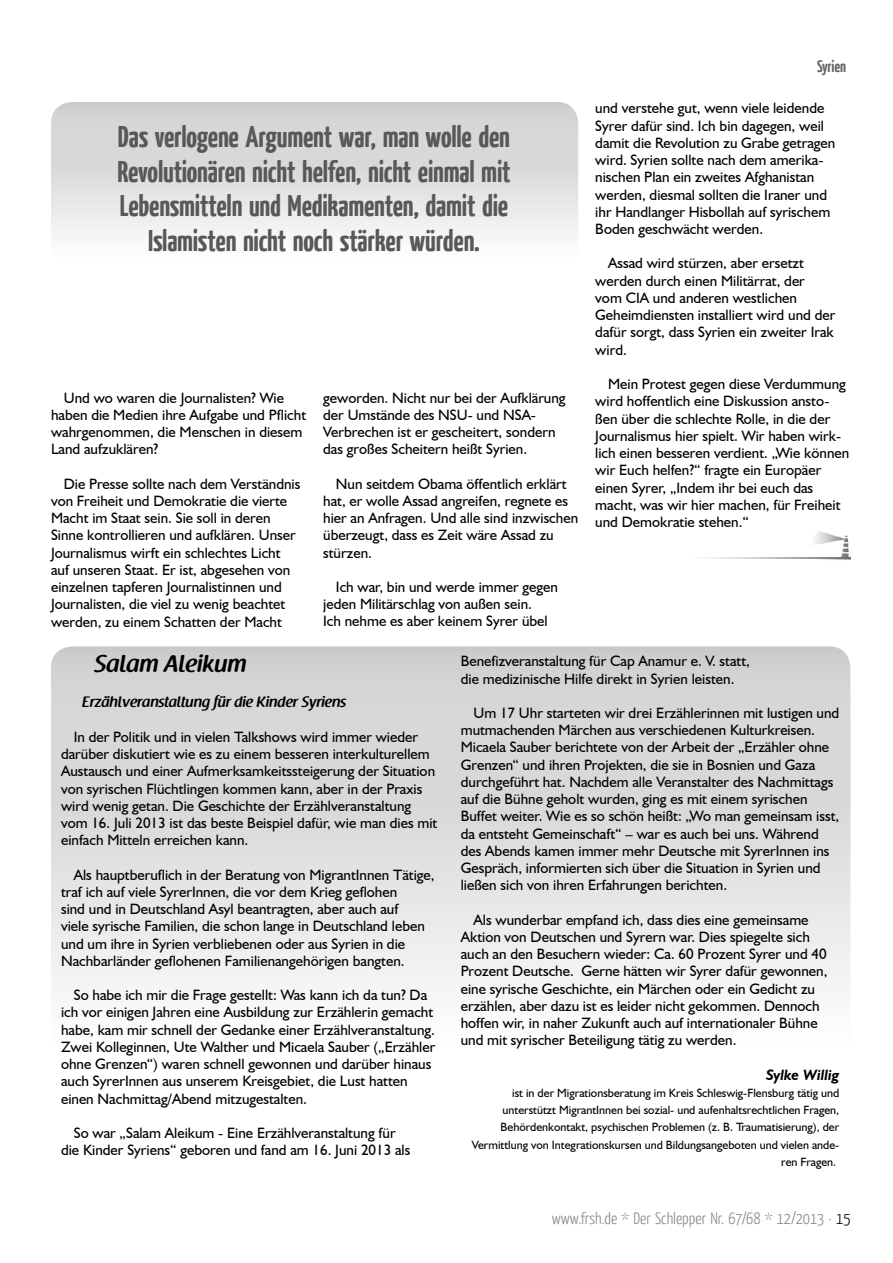
<style>
.page{position:relative;width:893px;height:1263px;background:#fff}
.page>*{position:absolute;margin:0;border:0;box-sizing:border-box;transform-origin:0 0}
.t1{font:700 30px/34.5px "Yanone Kaffeesatz";letter-spacing:-.01em;color:#58585a;text-align:center}
.t2{font:600 24px "Raspoutine";color:#000}
.t3{font:300 16.5px "Yanone Kaffeesatz";color:#87888a}
.t4{font:700 16.5px "Yanone Kaffeesatz";color:#000}
.t5{font:15px/17.2px "Humanist 521 BT";color:#000}
.t6{font:600 15px "Raspoutine";color:#000}
.t7{font:italic 700 15px "Humanist 521 BT";color:#000}
.t8{font:12px/17.2px "Humanist 521 BT";color:#000;text-align:right}
.s1{color:#000}
</style>
<div class="page">
<img style="left:811px;top:531px;width:39px;height:29px">
<img style="left:709px;top:558px;width:141px;height:1px">
<svg style="left:51px;top:102px;width:527px;height:132px;background:#dddedf"></svg>
<svg style="left:51px;top:646px;width:799px;height:339px;background:#dddedf"></svg>
<h1 class="t1" style="left:117px;top:118px;width:395px">Das verlogene Argument war, man wolle den Revolutionären nicht helfen, nicht einmal mit Lebensmitteln und Medikamenten, damit die Islamisten nicht noch stärker würden.</h1>
<p class="t5" style="left:51px;top:389px;width:257px;text-indent:13px">Und wo waren die Journalisten? Wie haben die Medien ihre Aufgabe und Pflicht wahrgenommen, die Menschen in diesem Land aufzuklären?</p>
<p class="t5" style="left:51px;top:475px;width:251px;text-indent:13px">Die Presse sollte nach dem Verständnis von Freiheit und Demokratie die vierte Macht im Staat sein. Sie soll in deren Sinne kontrollieren und aufklären. Unser Journalismus wirft ein schlechtes Licht auf unseren Staat. Er ist, abgesehen von einzelnen tapferen Journalistinnen und Journalisten, die viel zu wenig beachtet werden, zu einem Schatten der Macht</p>
<p class="t5" style="left:323px;top:389px;width:244px">geworden. Nicht nur bei der Aufklärung der Umstände des NSU- und NSA-Verbrechen ist er gescheitert, sondern das großes Scheitern heißt Syrien.</p>
<p class="t5" style="left:323px;top:475px;width:257px;text-indent:13px">Nun seitdem Obama öffentlich erklärt hat, er wolle Assad angreifen, regnete es hier an Anfragen. Und alle sind inzwischen überzeugt, dass es Zeit wäre Assad zu stürzen.</p>
<p class="t5" style="left:323px;top:578px;width:236px;text-indent:13px">Ich war, bin und werde immer gegen jeden Militärschlag von außen sein.<br>Ich nehme es aber keinem Syrer übel</p>
<p class="t4" style="left:817px;top:55px;width:31px">Syrien</p>
<p class="t5" style="left:595px;top:99px;width:242px">und verstehe gut, wenn viele leidende Syrer dafür sind. Ich bin dagegen, weil damit die Revolution zu Grabe getragen wird. Syrien sollte nach dem amerika&shy;nischen Plan ein zweites Afghanistan werden, diesmal sollten die Iraner und ihr Handlanger Hisbollah auf syrischem Boden geschwächt werden.</p>
<p class="t5" style="left:595px;top:254px;width:242px;text-indent:13px">Assad wird stürzen, aber ersetzt werden durch einen Militärrat, der<br>vom CIA und anderen westlichen<br>Geheimdiensten installiert wird und der dafür sorgt, dass Syrien ein zweiter Irak wird.</p>
<p class="t5" style="left:595px;top:375px;width:255px;text-indent:13px">Mein Protest gegen diese Verdummung wird hoffentlich eine Diskussion ansto&shy;ßen über die schlechte Rolle, in die der Journalismus hier spielt. Wir haben wirk&shy;lich einen besseren verdient. „Wie können wir Euch helfen?“ fragte ein Europäer einen Syrer, „Indem ihr bei euch das macht, was wir hier machen, für Freiheit und Demokratie stehen.“</p>
<h2 class="t2" style="left:94px;top:651px;width:154px">Salam Aleikum</h2>
<p class="t6" style="left:82px;top:694px;width:265px">Erzählveranstaltung für die Kinder Syriens</p>
<p class="t5" style="left:61px;top:728px;width:378px;text-indent:13px">In der Politik und in vielen Talkshows wird immer wieder darüber diskutiert wie es zu einem besseren interkulturellem Austausch und einer Aufmerksamkeitssteigerung der Situation von syrischen Flüchtlingen kommen kann, aber in der Praxis wird wenig getan. Die Geschichte der Erzählveranstaltung vom 16. Juli 2013 ist das beste Beispiel dafür, wie man dies mit einfach Mitteln erreichen kann.</p>
<p class="t5" style="left:61px;top:865px;width:375px;text-indent:13px">Als hauptberuflich in der Beratung von MigrantInnen Tätige, traf ich auf viele SyrerInnen, die vor dem Krieg geflohen<br>sind und in Deutschland Asyl beantragten, aber auch auf<br>viele syrische Familien, die schon lange in Deutschland leben und um ihre in Syrien verbliebenen oder aus Syrien in die Nachbarländer geflohenen Familienangehörigen bangten.</p>
<p class="t5" style="left:61px;top:986px;width:376px;text-indent:13px">So habe ich mir die Frage gestellt: Was kann ich da tun? Da ich vor einigen Jahren eine Ausbildung zur Erzählerin gemacht habe, kam mir schnell der Gedanke einer Erzählveranstaltung.<br>Zwei Kolleginnen, Ute Walther und Micaela Sauber („Erzähler ohne Grenzen“) waren schnell gewonnen und darüber hinaus auch SyrerInnen aus unserem Kreisgebiet, die Lust hatten einen Nachmittag/Abend mitzugestalten.</p>
<p class="t5" style="left:61px;top:1124px;width:351px;text-align:center">So war „Salam Aleikum - Eine Erzählveranstaltung für<br>die Kinder Syriens“ geboren und fand am 16. Juni 2013 als</p>
<p class="t5" style="left:461px;top:652px;width:291px">Benefizveranstaltung für Cap Anamur e. V. statt, die medizinische Hilfe direkt in Syrien leisten.</p>
<p class="t5" style="left:461px;top:704px;width:380px;text-indent:13px">Um 17 Uhr starteten wir drei Erzählerinnen mit lustigen und mutmachenden Märchen aus verschiedenen Kulturkreisen.<br>Micaela Sauber berichtete von der Arbeit der „Erzähler ohne Grenzen“ und ihren Projekten, die sie in Bosnien und Gaza durchgeführt hat. Nachdem alle Veranstalter des Nachmittags auf die Bühne geholt wurden, ging es mit einem syrischen Buffet weiter. Wie es so schön heißt: „Wo man gemeinsam isst, da entsteht Gemeinschaft“ – war es auch bei uns. Während des Abends kamen immer mehr Deutsche mit SyrerInnen ins Gespräch, informierten sich über die Situation in Syrien und ließen sich von ihren Erfahrungen berichten.</p>
<p class="t5" style="left:461px;top:910px;width:368px;text-indent:13px">Als wunderbar empfand ich, dass dies eine gemeinsame Aktion von Deutschen und Syrern war. Dies spiegelte sich auch an den Besuchern wieder: Ca. 60 Prozent Syrer und 40<br>Prozent Deutsche. Gerne hätten wir Syrer dafür gewonnen, eine syrische Geschichte, ein Märchen oder ein Gedicht zu erzählen, aber dazu ist es leider nicht gekommen. Dennoch hoffen wir, in naher Zukunft auch auf internationaler Bühne und mit syrischer Beteiligung tätig zu werden.</p>
<p class="t7" style="left:766px;top:1065px;width:75px">Sylke Willig</p>
<p class="t8" style="left:472px;top:1084px;width:369px">ist in der Migrationsberatung im Kreis Schleswig-Flensburg tätig und unterstützt MigrantInnen bei sozial- und aufenhaltsrechtlichen Fragen, Behördenkontakt, psychischen Problemen (z. B. Traumatisierung), der Vermittlung von Integrationskursen und Bildungsangeboten und vielen ande&shy;ren Fragen.</p>
<p class="t3" style="left:552px;top:1208px;width:300px">www.frsh.de * Der Schlepper Nr. 67/68 * 12/2013 · <span class="s1">15</span></p>
</div>
